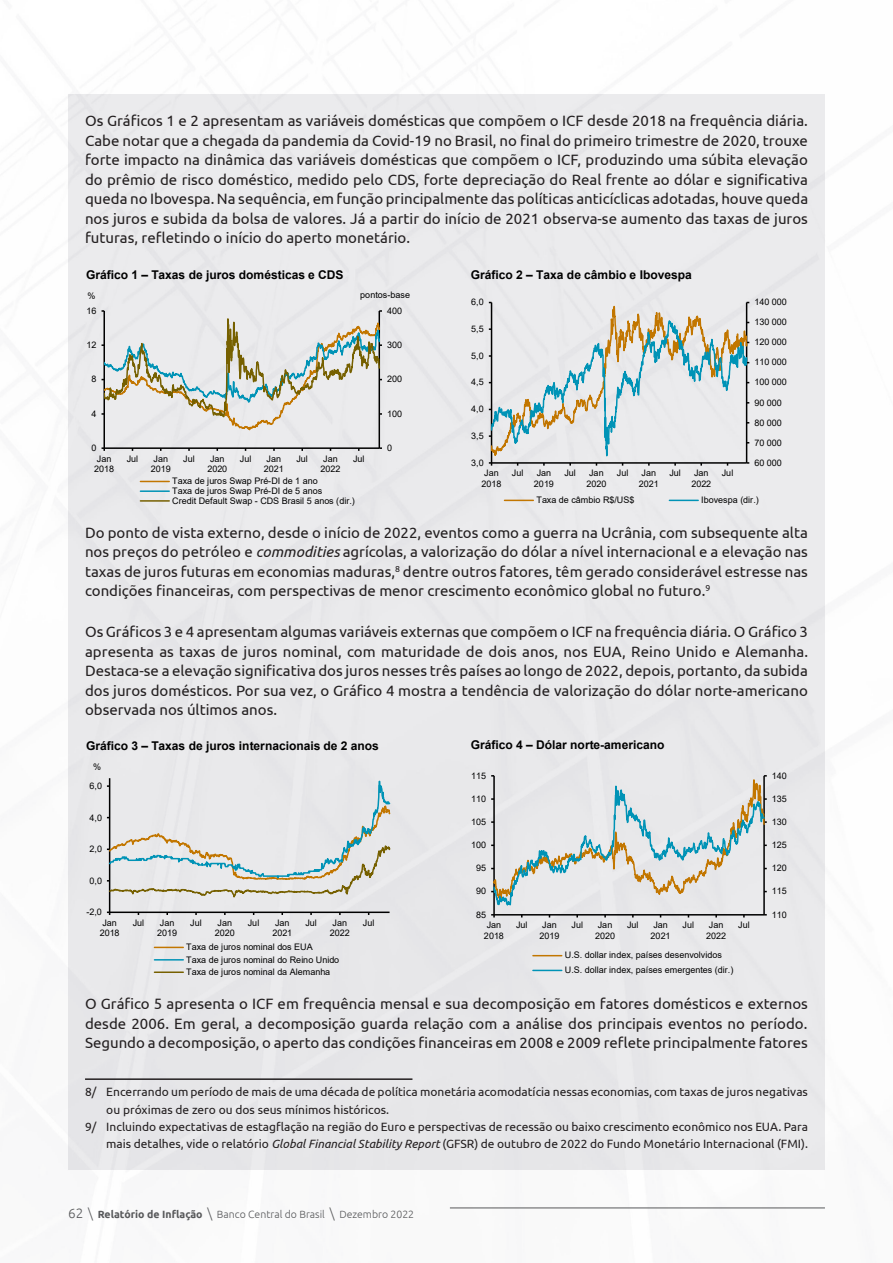
<style>
.page{position:relative;width:893px;height:1263px;background:#fff}
.page>*{position:absolute;margin:0;border:0;box-sizing:border-box;transform-origin:0 0}
._3__Corpo_de_texto{font:15px/19.5px "Ubuntu";color:#231f20;text-align:justify}
._6__Rodapé{font:12px/17.2px "Ubuntu";color:#231f20}
.t1{font:700 12px "Arial";color:#000}
.t2{font:300 10.5px "Ubuntu";color:#57585a}
.t3{font:9px/10.4px "Arial";letter-spacing:.005em;color:#000;text-align:center}
.s1{font-style:italic}
.s2{font-size:13.5px}
.s3{font-weight:700}
</style>
<div class="page">
<div style="left:68px;top:94px;width:757px;height:1075px;background:#ececee"></div>
<hr style="left:450px;top:1208px;width:375px;height:1px;background:#57585a">
<hr style="left:85px;top:1078px;width:327px;height:2px;background:#231f20">
<svg style="left:102px;top:310px;width:280px;height:141px"></svg>
<svg style="left:140px;top:481px;width:29px;height:1px"></svg>
<hr style="left:140px;top:490px;width:29px;height:2px;background:#0093b6">
<hr style="left:140px;top:500px;width:29px;height:2px;background:#766000">
<svg style="left:489px;top:302px;width:260px;height:164px"></svg>
<svg style="left:504px;top:500px;width:29px;height:1px"></svg>
<svg style="left:669px;top:500px;width:29px;height:1px"></svg>
<svg style="left:107px;top:778px;width:284px;height:137px"></svg>
<svg style="left:154px;top:947px;width:29px;height:1px"></svg>
<svg style="left:154px;top:959px;width:29px;height:1px"></svg>
<hr style="left:154px;top:971px;width:29px;height:2px;background:#766000">
<svg style="left:491px;top:775px;width:276px;height:142px"></svg>
<svg style="left:533px;top:955px;width:29px;height:1px"></svg>
<svg style="left:533px;top:970px;width:29px;height:1px"></svg>
<p class="_3__Corpo_de_texto" style="left:85px;top:111px;width:725px">Os Gráficos 1 e 2 apresentam as variáveis domésticas que compõem o ICF desde 2018 na frequência diária.<br>Cabe notar que a chegada da pandemia da Covid-19 no Brasil, no final do primeiro trimestre de 2020, trouxe forte impacto na dinâmica das variáveis domésticas que compõem o ICF, produzindo uma súbita elevação do prêmio de risco doméstico, medido pelo CDS, forte depreciação do Real frente ao dólar e significativa queda no Ibovespa. Na sequência, em função principalmente das políticas anticíclicas adotadas, houve queda nos juros e subida da bolsa de valores. Já a partir do início de 2021 observa-se aumento das taxas de juros futuras, refletindo o início do aperto monetário.</p>
<p class="t1" style="left:86px;top:267px;width:259px">Gráfico 1 – Taxas de juros domésticas e CDS</p>
<p class="t3" style="left:88px;top:290px;width:10px">%</p>
<p class="t3" style="left:360px;top:290px;width:51px">pontos-base</p>
<p class="t3" style="left:86px;top:305px;width:12px">16</p>
<p class="t3" style="left:387px;top:305px;width:17px">400</p>
<p class="t1" style="left:471px;top:267px;width:223px">Gráfico 2 – Taxa de câmbio e Ibovespa</p>
<p class="t3" style="left:471px;top:297px;width:14px">6,0</p>
<p class="t3" style="left:754px;top:297px;width:34px">140 000</p>
<p class="t3" style="left:471px;top:324px;width:14px">5,5</p>
<p class="t3" style="left:754px;top:317px;width:34px">130 000</p>
<p class="t3" style="left:86px;top:340px;width:12px">12</p>
<p class="t3" style="left:387px;top:340px;width:17px">300</p>
<p class="t3" style="left:754px;top:337px;width:34px">120 000</p>
<p class="t3" style="left:471px;top:350px;width:14px">5,0</p>
<p class="t3" style="left:754px;top:357px;width:34px">110 000</p>
<p class="t3" style="left:91px;top:374px;width:7px">8</p>
<p class="t3" style="left:387px;top:374px;width:17px">200</p>
<p class="t3" style="left:471px;top:377px;width:14px">4,5</p>
<p class="t3" style="left:754px;top:377px;width:34px">100 000</p>
<p class="t3" style="left:91px;top:408px;width:7px">4</p>
<p class="t3" style="left:387px;top:408px;width:17px">100</p>
<p class="t3" style="left:471px;top:404px;width:14px">4,0</p>
<p class="t3" style="left:754px;top:397px;width:29px">90 000</p>
<p class="t3" style="left:754px;top:417px;width:29px">80 000</p>
<p class="t3" style="left:91px;top:443px;width:7px">0</p>
<p class="t3" style="left:387px;top:443px;width:7px">0</p>
<p class="t3" style="left:471px;top:430px;width:14px">3,5</p>
<p class="t3" style="left:754px;top:437px;width:29px">70 000</p>
<p class="t3" style="left:94px;top:453px;width:21px">Jan<br>2018</p>
<p class="t3" style="left:127px;top:453px;width:13px">Jul</p>
<p class="t3" style="left:151px;top:453px;width:21px">Jan<br>2019</p>
<p class="t3" style="left:183px;top:453px;width:13px">Jul</p>
<p class="t3" style="left:207px;top:453px;width:21px">Jan<br>2020</p>
<p class="t3" style="left:240px;top:453px;width:13px">Jul</p>
<p class="t3" style="left:264px;top:453px;width:21px">Jan<br>2021</p>
<p class="t3" style="left:296px;top:453px;width:13px">Jul</p>
<p class="t3" style="left:320px;top:453px;width:21px">Jan<br>2022</p>
<p class="t3" style="left:353px;top:453px;width:13px">Jul</p>
<p class="t3" style="left:172px;top:476px;width:184px;line-height:9.8px;text-align:left">Taxa de juros Swap Pré-DI de 1 ano<br>Taxa de juros Swap Pré-DI de 5 anos<br>Credit Default Swap - CDS Brasil 5 anos (dir.)</p>
<p class="t3" style="left:471px;top:457px;width:14px">3,0</p>
<p class="t3" style="left:754px;top:457px;width:29px">60 000</p>
<p class="t3" style="left:481px;top:468px;width:21px">Jan<br>2018</p>
<p class="t3" style="left:512px;top:468px;width:13px">Jul</p>
<p class="t3" style="left:534px;top:468px;width:21px">Jan<br>2019</p>
<p class="t3" style="left:564px;top:468px;width:13px">Jul</p>
<p class="t3" style="left:586px;top:468px;width:21px">Jan<br>2020</p>
<p class="t3" style="left:617px;top:468px;width:13px">Jul</p>
<p class="t3" style="left:639px;top:468px;width:21px">Jan<br>2021</p>
<p class="t3" style="left:669px;top:468px;width:13px">Jul</p>
<p class="t3" style="left:691px;top:468px;width:21px">Jan<br>2022</p>
<p class="t3" style="left:722px;top:468px;width:13px">Jul</p>
<p class="t3" style="left:536px;top:495px;width:100px">Taxa de câmbio R$/US$</p>
<p class="t3" style="left:701px;top:495px;width:59px">Ibovespa (dir.)</p>
<p class="_3__Corpo_de_texto" style="left:85px;top:522px;width:724px">Do ponto de vista externo, desde o início de 2022, eventos como a guerra na Ucrânia, com subsequente alta nos preços do petróleo e <span class="s1">commodities</span> agrícolas, a valorização do dólar a nível internacional e a elevação nas taxas de juros futuras em economias maduras,<sup>8</sup> dentre outros fatores, têm gerado considerável estresse nas condições financeiras, com perspectivas de menor crescimento econômico global no futuro.<sup>9</sup></p>
<p class="_3__Corpo_de_texto" style="left:85px;top:621px;width:724px">Os Gráficos 3 e 4 apresentam algumas variáveis externas que compõem o ICF na frequência diária. O Gráfico 3 apresenta as taxas de juros nominal, com maturidade de dois anos, nos EUA, Reino Unido e Alemanha.<br>Destaca-se a elevação significativa dos juros nesses três países ao longo de 2022, depois, portanto, da subida dos juros domésticos. Por sua vez, o Gráfico 4 mostra a tendência de valorização do dólar norte-americano observada nos últimos anos.</p>
<p class="t1" style="left:86px;top:737px;width:294px">Gráfico 3 – Taxas de juros internacionais de 2 anos</p>
<p class="t3" style="left:93px;top:762px;width:10px">%</p>
<p class="t1" style="left:471px;top:737px;width:195px">Gráfico 4 – Dólar norte-americano</p>
<p class="t3" style="left:471px;top:770px;width:17px">115</p>
<p class="t3" style="left:772px;top:770px;width:17px">140</p>
<p class="t3" style="left:89px;top:780px;width:14px">6,0</p>
<p class="t3" style="left:471px;top:793px;width:17px">110</p>
<p class="t3" style="left:772px;top:793px;width:17px">135</p>
<p class="t3" style="left:89px;top:812px;width:14px">4,0</p>
<p class="t3" style="left:471px;top:817px;width:17px">105</p>
<p class="t3" style="left:772px;top:816px;width:17px">130</p>
<p class="t3" style="left:89px;top:844px;width:14px">2,0</p>
<p class="t3" style="left:471px;top:840px;width:17px">100</p>
<p class="t3" style="left:772px;top:840px;width:17px">125</p>
<p class="t3" style="left:476px;top:863px;width:12px">95</p>
<p class="t3" style="left:772px;top:863px;width:17px">120</p>
<p class="t3" style="left:89px;top:875px;width:14px">0,0</p>
<p class="t3" style="left:476px;top:886px;width:12px">90</p>
<p class="t3" style="left:772px;top:886px;width:17px">115</p>
<p class="t3" style="left:86px;top:907px;width:17px">-2,0</p>
<p class="t3" style="left:100px;top:917px;width:21px">Jan<br>2018</p>
<p class="t3" style="left:133px;top:917px;width:13px">Jul</p>
<p class="t3" style="left:157px;top:917px;width:21px">Jan<br>2019</p>
<p class="t3" style="left:190px;top:917px;width:13px">Jul</p>
<p class="t3" style="left:215px;top:917px;width:21px">Jan<br>2020</p>
<p class="t3" style="left:248px;top:917px;width:13px">Jul</p>
<p class="t3" style="left:272px;top:917px;width:21px">Jan<br>2021</p>
<p class="t3" style="left:305px;top:917px;width:13px">Jul</p>
<p class="t3" style="left:330px;top:917px;width:21px">Jan<br>2022</p>
<p class="t3" style="left:363px;top:917px;width:13px">Jul</p>
<p class="t3" style="left:186px;top:941px;width:154px;line-height:12.5px;text-align:left">Taxa de juros nominal dos EUA<br>Taxa de juros nominal do Reino Unido<br>Taxa de juros nominal da Alemanha</p>
<p class="t3" style="left:476px;top:909px;width:12px">85</p>
<p class="t3" style="left:484px;top:920px;width:21px">Jan<br>2018</p>
<p class="t3" style="left:516px;top:920px;width:13px">Jul</p>
<p class="t3" style="left:539px;top:920px;width:21px">Jan<br>2019</p>
<p class="t3" style="left:572px;top:920px;width:13px">Jul</p>
<p class="t3" style="left:595px;top:920px;width:21px">Jan<br>2020</p>
<p class="t3" style="left:627px;top:920px;width:13px">Jul</p>
<p class="t3" style="left:651px;top:920px;width:21px">Jan<br>2021</p>
<p class="t3" style="left:683px;top:920px;width:13px">Jul</p>
<p class="t3" style="left:706px;top:920px;width:21px">Jan<br>2022</p>
<p class="t3" style="left:738px;top:920px;width:13px">Jul</p>
<p class="t3" style="left:565px;top:948px;width:170px;line-height:14.9px;text-align:left">U.S. dollar index, países desenvolvidos<br>U.S. dollar index, países emergentes (dir.)</p>
<p class="t3" style="left:772px;top:909px;width:17px">110</p>
<p class="_3__Corpo_de_texto" style="left:85px;top:994px;width:724px">O Gráfico 5 apresenta o ICF em frequência mensal e sua decomposição em fatores domésticos e externos desde 2006. Em geral, a decomposição guarda relação com a análise dos principais eventos no período.<br>Segundo a decomposição, o aperto das condições financeiras em 2008 e 2009 reflete principalmente fatores</p>
<p class="_6__Rodapé" style="left:106px;top:1083px;width:703px;text-indent:-21px">8/ Encerrando um período de mais de uma década de política monetária acomodatícia nessas economias, com taxas de juros negativas ou próximas de zero ou dos seus mínimos históricos.</p>
<p class="_6__Rodapé" style="left:85px;top:1118px;width:724px;text-align:right">9/ Incluindo expectativas de estagflação na região do Euro e perspectivas de recessão ou baixo crescimento econômico nos EUA. Para mais detalhes, vide o relatório <span class="s1">Global Financial Stability Report</span> (GFSR) de outubro de 2022 do Fundo Monetário Internacional (FMI).</p>
<p class="t2" style="left:68px;top:1208px;width:348px"><span class="s2">62 \</span> <span class="s3">Relatório de Inflação</span> <span class="s2">\</span> Banco Central do Brasil <span class="s2">\</span> Dezembro 2022</p>
</div>
